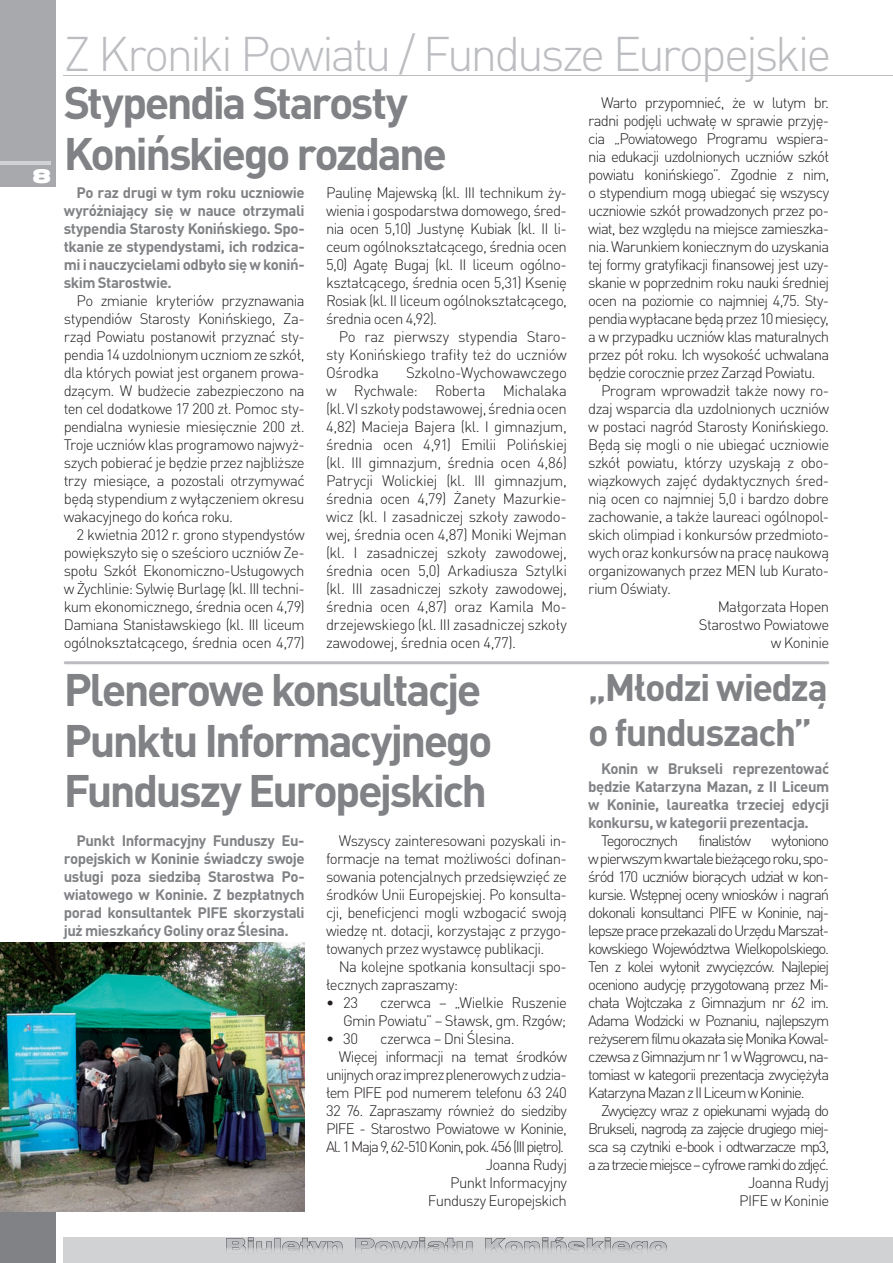
<style>
.page{position:relative;width:893px;height:1263px;background:#fff}
.page>*{position:absolute;margin:0;border:0;box-sizing:border-box;transform-origin:0 0}
.t1{font:300 48px "DIN Pro";letter-spacing:-.065em;color:#bcbdc0}
.t2{font:700 45px/50.2px "DIN Pro";letter-spacing:-.06em;color:#808285}
.t3{font:700 37.8px/45.5px "DIN Pro";letter-spacing:-.04em;color:#808285}
.t4{font:900 expanded 19.5px "Swiss 721 BT";color:#fff}
.t5{font:300 15px/18px "DIN Pro";letter-spacing:-.05em;color:#231f20;text-align:justify}
.t6{font:700 15px/18px "DIN Pro";letter-spacing:-.03em;color:#808285;text-align:justify}
.t7{font:300 15px/18px "DIN Pro";letter-spacing:-.085em;color:#231f20;text-align:right}
.t8{font:300 15px "DIN Pro";letter-spacing:-.08em;color:#231f20}
</style>
<div class="page">
<div style="left:0;top:0;width:55px;height:186px;background:#a8a9ad"></div>
<div style="left:0;top:1199px;width:55px;height:64px;background:#808285"></div>
<div style="left:64px;top:1237px;width:829px;height:26px;background:#d1d2d4"></div>
<img style="left:233px;top:1248px;width:310px;height:4px">
<img style="left:547px;top:1248px;width:120px;height:4px">
<svg style="left:226px;top:1237px;width:441px;height:11px"></svg>
<hr style="left:0;top:162px;width:51px;height:3px;background:#d1d2d4">
<hr style="left:64px;top:75px;width:829px;height:1px;background:#bcbdc0">
<hr style="left:64px;top:661px;width:765px;height:3px;background:#bcbdc0;border-radius:2px">
<img style="left:0;top:943px;width:305px;height:269px">
<h3 class="t4" style="left:32px;top:164px;width:20px">8</h3>
<h1 class="t1" style="left:64px;top:21px;width:769px">Z Kroniki Powiatu / Fundusze Europejskie</h1>
<h2 class="t2" style="left:64px;top:76px;width:385px">Stypendia Starosty<br>Konińskiego rozdane</h2>
<p class="t6" style="left:64px;top:183px;width:242px;text-indent:13px">Po raz drugi w tym roku uczniowie wyróżniający się w nauce otrzymali stypendia Starosty Konińskiego. Spo&shy;tkanie ze stypendystami, ich rodzica&shy;mi i nauczycielami odbyło się w koniń&shy;skim Starostwie.</p>
<p class="t5" style="left:64px;top:291px;width:243px;text-indent:13px">Po zmianie kryteriów przyznawania stypendiów Starosty Konińskiego, Za&shy;rząd Powiatu postanowił przyznać sty&shy;pendia 14 uzdolnionym uczniom ze szkół, dla których powiat jest organem prowa&shy;dzącym. W budżecie zabezpieczono na ten cel dodatkowe 17 200 zł. Pomoc sty&shy;pendialna wyniesie miesięcznie 200 zł.<br>Troje uczniów klas programowo najwyż&shy;szych pobierać je będzie przez najbliższe trzy miesiące, a pozostali otrzymywać będą stypendium z wyłączeniem okresu wakacyjnego do końca roku.</p>
<p class="t5" style="left:64px;top:525px;width:242px;text-indent:13px">2 kwietnia 2012 r. grono stypendystów powiększyło się o sześcioro uczniów Ze&shy;społu Szkół Ekonomiczno-Usługowych w Żychlinie: Sylwię Burlagę (kl. III techni&shy;kum ekonomicznego, średnia ocen 4,79)<br>Damiana Stanisławskiego (kl. III liceum ogólnokształcącego, średnia ocen 4,77)</p>
<p class="t5" style="left:326px;top:183px;width:242px">Paulinę Majewską (kl. III technikum ży&shy;wienia i gospodarstwa domowego, śred&shy;nia ocen 5,10) Justynę Kubiak (kl. II li&shy;ceum ogólnokształcącego, średnia ocen 5,0) Agatę Bugaj (kl. II liceum ogólno&shy;kształcącego, średnia ocen 5,31) Ksenię Rosiak (kl. II liceum ogólnokształcącego, średnia ocen 4,92).</p>
<p class="t5" style="left:326px;top:327px;width:242px;text-indent:13px">Po raz pierwszy stypendia Staro&shy;sty Konińskiego trafiły też do uczniów Ośrodka</p>
<p class="t5" style="left:326px;top:363px;width:243px;text-indent:80px">Szkolno-Wychowawczego w Rychwale: Roberta Michalaka (kl. VI szkoły podstawowej, średnia ocen 4,82) Macieja Bajera (kl. I gimnazjum, średnia ocen 4,91) Emilii Polińskiej (kl. III gimnazjum, średnia ocen 4,86)<br>Patrycji Wolickiej (kl. III gimnazjum, średnia ocen 4,79) Żanety Mazurkie&shy;wicz (kl. I zasadniczej szkoły zawodo&shy;wej, średnia ocen 4,87) Moniki Wejman (kl. I zasadniczej szkoły zawodowej, średnia ocen 5,0) Arkadiusza Sztylki (kl. III zasadniczej szkoły zawodowej, średnia ocen 4,87) oraz Kamila Mo&shy;drzejewskiego (kl. III zasadniczej szkoły zawodowej, średnia ocen 4,77).</p>
<p class="t5" style="left:601px;top:93px;width:230px">Warto przypomnieć, że w lutym br.</p>
<p class="t5" style="left:588px;top:111px;width:242px">radni podjęli uchwałę w sprawie przyję-</p>
<p class="t5" style="left:588px;top:129px;width:242px">cia „Powiatowego Programu wspiera-</p>
<p class="t5" style="left:588px;top:147px;width:242px">nia edukacji uzdolnionych uczniów szkół</p>
<p class="t5" style="left:588px;top:165px;width:243px">powiatu konińskiego”. Zgodnie z nim,</p>
<p class="t5" style="left:588px;top:183px;width:242px">o stypendium mogą ubiegać się wszyscy</p>
<p class="t5" style="left:588px;top:201px;width:242px">uczniowie szkół prowadzonych przez po-</p>
<p class="t5" style="left:588px;top:219px;width:242px">wiat, bez względu na miejsce zamieszka-</p>
<p class="t5" style="left:588px;top:237px;width:242px">nia. Warunkiem koniecznym do uzyskania</p>
<p class="t5" style="left:588px;top:255px;width:242px">tej formy gratyfikacji finansowej jest uzy-</p>
<p class="t5" style="left:588px;top:273px;width:242px">skanie w poprzednim roku nauki średniej</p>
<p class="t5" style="left:588px;top:291px;width:242px">ocen na poziomie co najmniej 4,75. Sty-</p>
<p class="t5" style="left:588px;top:309px;width:242px">pendia wypłacane będą przez 10 miesięcy,</p>
<p class="t5" style="left:588px;top:327px;width:243px">a w przypadku uczniów klas maturalnych</p>
<p class="t5" style="left:588px;top:345px;width:242px">przez pół roku. Ich wysokość uchwalana</p>
<p class="t5" style="left:588px;top:363px;width:229px">będzie corocznie przez Zarząd Powiatu.</p>
<p class="t5" style="left:601px;top:381px;width:230px">Program wprowadził także nowy ro-</p>
<p class="t5" style="left:588px;top:399px;width:242px">dzaj wsparcia dla uzdolnionych uczniów</p>
<p class="t5" style="left:588px;top:417px;width:242px">w postaci nagród Starosty Konińskiego.</p>
<p class="t5" style="left:588px;top:435px;width:243px">Będą się mogli o nie ubiegać uczniowie</p>
<p class="t5" style="left:588px;top:453px;width:242px">szkół powiatu, którzy uzyskają z obo-</p>
<p class="t5" style="left:588px;top:471px;width:242px">wiązkowych zajęć dydaktycznych śred-</p>
<p class="t5" style="left:588px;top:489px;width:242px">nią ocen co najmniej 5,0 i bardzo dobre</p>
<p class="t5" style="left:588px;top:507px;width:242px">zachowanie, a także laureaci ogólnopol-</p>
<p class="t5" style="left:588px;top:525px;width:242px">skich olimpiad i konkursów przedmioto-</p>
<p class="t5" style="left:588px;top:543px;width:242px">wych oraz konkursów na pracę naukową</p>
<p class="t5" style="left:588px;top:561px;width:242px">organizowanych przez MEN lub Kurato-</p>
<p class="t5" style="left:588px;top:579px;width:84px">rium Oświaty.</p>
<p class="t5" style="left:718px;top:597px;width:113px">Małgorzata Hopen</p>
<p class="t5" style="left:699px;top:615px;width:132px">Starostwo Powiatowe</p>
<p class="t5" style="left:771px;top:633px;width:60px">w Koninie</p>
<h2 class="t2" style="left:64px;top:663px;width:430px">Plenerowe konsultacje<br>Punktu Informacyjnego<br>Funduszy Europejskich</h2>
<h3 class="t3" style="left:588px;top:663px;width:241px">„Młodzi wiedzą o funduszach”</h3>
<p class="t6" style="left:588px;top:759px;width:242px;text-indent:13px">Konin w Brukseli reprezentować będzie Katarzyna Mazan, z II Liceum w Koninie, laureatka trzeciej edycji konkursu, w kategorii prezentacja.</p>
<p class="t8" style="left:601px;top:830px;width:79px">Tegorocznych</p>
<p class="t8" style="left:698px;top:830px;width:54px">finalistów</p>
<p class="t6" style="left:64px;top:831px;width:242px;text-indent:13px">Punkt Informacyjny Funduszy Eu&shy;ropejskich w Koninie świadczy swoje usługi poza siedzibą Starostwa Po&shy;wiatowego w Koninie. Z bezpłatnych porad konsultantek PIFE skorzystali już mieszkańcy Goliny oraz Ślesina.</p>
<p class="t5" style="left:326px;top:831px;width:242px;text-indent:13px">Wszyscy zainteresowani pozyskali in&shy;formacje na temat możliwości dofinan&shy;sowania potencjalnych przedsięwzięć ze środków Unii Europejskiej. Po konsulta&shy;cji, beneficjenci mogli wzbogacić swoją wiedzę nt. dotacji, korzystając z przygo&shy;towanych przez wystawcę publikacji.</p>
<p class="t5" style="left:326px;top:957px;width:242px;text-indent:13px">Na kolejne spotkania konsultacji spo&shy;łecznych zapraszamy:</p>
<p class="t5" style="left:326px;top:993px;width:34px">• 23</p>
<p class="t5" style="left:588px;top:831px;width:242px;text-indent:183px">wyłoniono w pierwszym kwartale bieżącego roku, spo&shy;śród 170 uczniów biorących udział w kon&shy;kursie. Wstępnej oceny wniosków i nagrań dokonali konsultanci PIFE w Koninie, naj&shy;lepsze prace przekazali do Urzędu Marszał&shy;kowskiego Województwa Wielkopolskiego.<br>Ten z kolei wyłonił zwycięzców. Najlepiej oceniono audycję przygotowaną przez Mi&shy;chała Wojtczaka z Gimnazjum nr 62 im.<br>Adama Wodzicki w Poznaniu, najlepszym reżyserem filmu okazała się Monika Kowal&shy;czewsa z Gimnazjum nr 1 w Wągrowcu, na&shy;tomiast w kategorii prezentacja zwyciężyła Katarzyna Mazan z II Liceum w Koninie.</p>
<p class="t7" style="left:588px;top:1101px;width:242px">Zwycięzcy wraz z opiekunami wyjadą do<br>Brukseli, nagrodą za zajęcie drugiego miej&shy;sca są czytniki e-book i odtwarzacze mp3, a za trzecie miejsce – cyfrowe ramki do zdjęć.<br>Joanna Rudyj<br>PIFE w Koninie</p>
<p class="t5" style="left:343px;top:993px;width:225px;text-align:right">czerwca – „Wielkie Ruszenie<br>Gmin Powiatu” – Sławsk, gm. Rzgów;</p>
<p class="t5" style="left:326px;top:1029px;width:34px">• 30</p>
<p class="t5" style="left:380px;top:1029px;width:136px">czerwca – Dni Ślesina.</p>
<p class="t5" style="left:339px;top:1047px;width:230px">Więcej informacji na temat środków</p>
<p class="t5" style="left:326px;top:1065px;width:242px">unijnych oraz imprez plenerowych z udzia-</p>
<p class="t5" style="left:326px;top:1083px;width:242px">łem PIFE pod numerem telefonu 63 240</p>
<p class="t5" style="left:326px;top:1101px;width:242px">32 76. Zapraszamy również do siedziby</p>
<p class="t5" style="left:326px;top:1119px;width:242px">PIFE - Starostwo Powiatowe w Koninie,</p>
<p class="t7" style="left:326px;top:1137px;width:240px">Al. 1 Maja 9, 62-510 Konin, pok. 456 (III piętro).</p>
<p class="t5" style="left:486px;top:1155px;width:83px">Joanna Rudyj</p>
<p class="t5" style="left:450px;top:1173px;width:118px">Punkt Informacyjny</p>
<p class="t5" style="left:428px;top:1191px;width:141px">Funduszy Europejskich</p>
</div>
